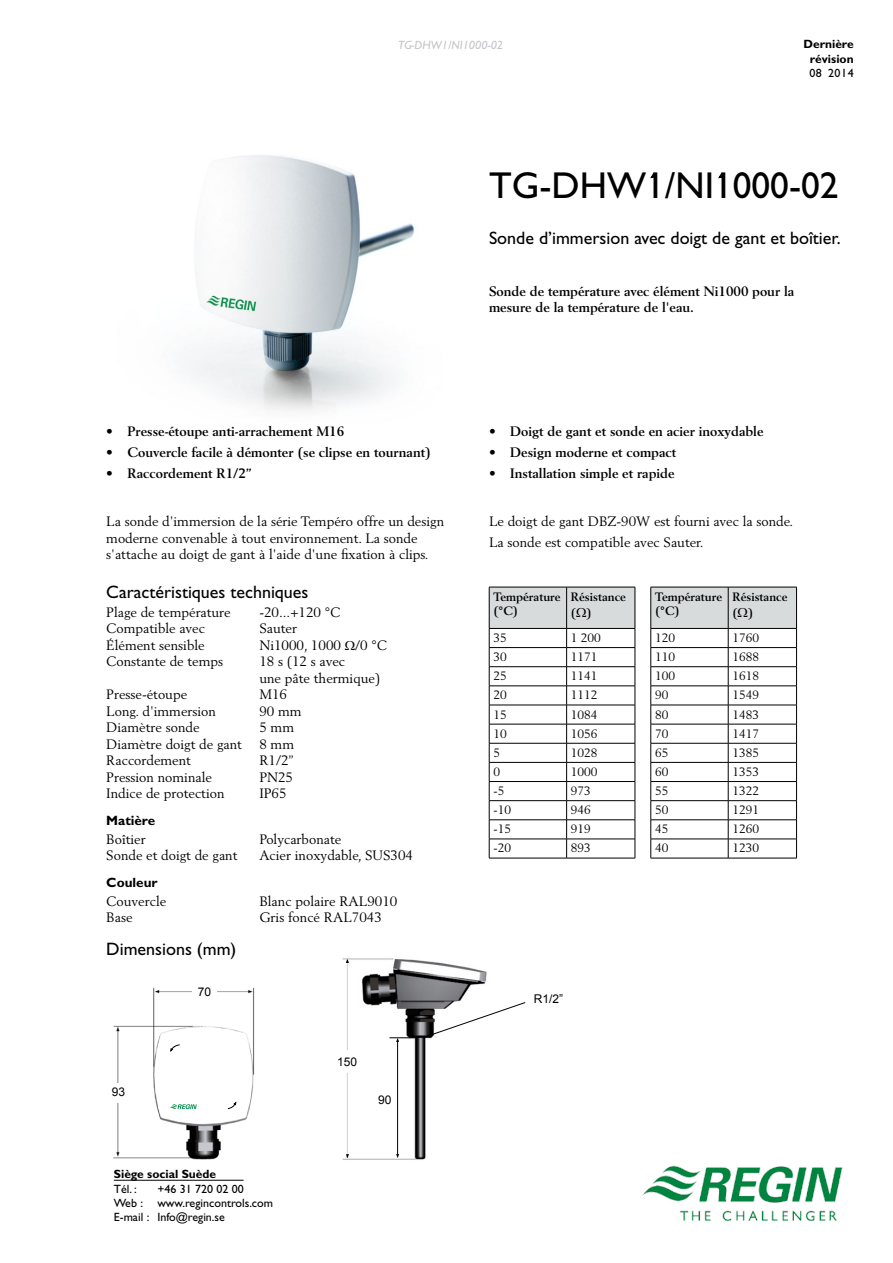
<style>
.page{position:relative;width:893px;height:1263px;background:#fff}
.page>*{position:absolute;margin:0;border:0;box-sizing:border-box;transform-origin:0 0}
.H_gill{font:37.5px "Gill Sans";color:#000}
.H_gill_mid{font:18px "Gill Sans";color:#000}
.Table_Body{font:18px "Gill Sans";color:#000}
.body_2_tab{font:18px "Gill Sans";color:#000}
.body_2_tab-2{font:13.5px/16.5px "Berling";color:#000}
.H_berling_small_bold{font:700 13.5px/15.8px "Berling";color:#000}
.body{font:13.5px/16.5px "Berling";color:#000}
.H_gill_bold_small{font:700 13.5px "Gill Sans";color:#000}
.body-2{font:12px "Berling";color:#000}
.t1{font:12px "Gill Sans";color:#000}
.berling_bold_small{font:700 12px/14.4px "Berling";color:#000}
.t2{font:700 12px/14.4px "Gill Sans";color:#000;text-align:center}
.t3{font:italic 12px "Gill Sans";color:#c3c5c8}
.t4{font:12px "Arial";color:#000}
</style>
<div class="page">
<img style="left:642px;top:1165px;width:201px;height:57px">
<img style="left:113px;top:987px;width:142px;height:194px">
<div style="left:104px;top:1083px;width:27px;height:20px;background:#fff"></div>
<div style="left:192px;top:981px;width:25px;height:20px;background:#fff"></div>
<svg style="left:170px;top:1104px;width:27px;height:5px"></svg>
<svg style="left:170px;top:1044px;width:11px;height:9px"></svg>
<svg style="left:227px;top:1100px;width:10px;height:10px"></svg>
<img style="left:342px;top:958px;width:145px;height:202px">
<div style="left:335px;top:1050px;width:24px;height:23px;background:#fff"></div>
<svg style="left:423px;top:1002px;width:103px;height:36px"></svg>
<hr style="left:397px;top:1040px;width:1px;height:115px;background:#000">
<svg style="left:346px;top:1154px;width:3px;height:4px"></svg>
<svg style="left:389px;top:1037px;width:27px;height:5px"></svg>
<svg style="left:346px;top:959px;width:3px;height:4px"></svg>
<svg style="left:718px;top:172px;width:7px;height:7px"></svg>
<hr style="left:489px;top:858px;width:78px;height:1px;background:#000">
<hr style="left:567px;top:858px;width:68px;height:1px;background:#000">
<hr style="left:651px;top:858px;width:77px;height:1px;background:#000">
<hr style="left:728px;top:858px;width:69px;height:1px;background:#000">
<hr style="left:114px;top:1180px;width:130px;height:1px;background:#000">
<svg style="left:650px;top:172px;width:7px;height:7px"></svg>
<img style="left:187px;top:155px;width:228px;height:256px">
<svg style="left:489px;top:587px;width:147px;height:271px"></svg>
<svg style="left:650px;top:587px;width:147px;height:271px"></svg>
<p class="t3" style="left:398px;top:39px;width:107px">TG-DHW1/NI1000-02</p>
<p class="t2" style="left:803px;top:37px;width:52px">Dernière révision</p>
<p class="t1" style="left:809px;top:66px;width:46px">08 2014</p>
<p class="H_gill" style="left:489px;top:164px;width:351px">TG-DHW1/NI1000-02</p>
<p class="H_gill_mid" style="left:489px;top:227px;width:353px">Sonde d’immersion avec doigt de gant et boîtier.</p>
<p class="H_berling_small_bold" style="left:106px;top:424px;width:239px">• Presse-étoupe anti-arrachement M16</p>
<p class="H_berling_small_bold" style="left:106px;top:445px;width:326px">• Couvercle facile à démonter (se clipse en tournant)</p>
<p class="H_berling_small_bold" style="left:106px;top:465px;width:146px">• Raccordement R1/2”</p>
<p class="H_berling_small_bold" style="left:489px;top:283px;width:307px">Sonde de température avec élément Ni1000 pour la mesure de la température de l'eau.</p>
<p class="H_berling_small_bold" style="left:489px;top:424px;width:276px">• Doigt de gant et sonde en acier inoxydable</p>
<p class="H_berling_small_bold" style="left:489px;top:445px;width:189px">• Design moderne et compact</p>
<p class="H_berling_small_bold" style="left:489px;top:465px;width:187px">• Installation simple et rapide</p>
<p class="body" style="left:106px;top:513px;width:339px">La sonde d'immersion de la série Tempéro offre un design moderne convenable à tout environnement. La sonde s'attache au doigt de gant à l'aide d'une fixation à clips.</p>
<p class="body" style="left:489px;top:513px;width:306px">Le doigt de gant DBZ-90W est fourni avec la sonde.</p>
<p class="body" style="left:489px;top:534px;width:216px">La sonde est compatible avec Sauter.</p>
<p class="Table_Body" style="left:106px;top:582px;width:204px">Caractéristiques techniques</p>
<p class="body_2_tab-2" style="left:106px;top:603px;width:126px">Plage de température</p>
<p class="body_2_tab-2" style="left:259px;top:603px;width:83px">-20...+120 °C</p>
<p class="body_2_tab-2" style="left:106px;top:620px;width:100px">Compatible avec</p>
<p class="body_2_tab-2" style="left:259px;top:620px;width:39px">Sauter</p>
<p class="body_2_tab-2" style="left:106px;top:636px;width:100px">Élément sensible</p>
<p class="body_2_tab-2" style="left:259px;top:636px;width:129px">Ni1000, 1000 /0 °C</p>
<p class="body_2_tab-2" style="left:106px;top:653px;width:118px">Constante de temps</p>
<p class="body_2_tab-2" style="left:259px;top:653px;width:122px">18 s (12 s avec<br>une pâte thermique)</p>
<p class="body_2_tab-2" style="left:106px;top:686px;width:82px">Presse-étoupe</p>
<p class="body_2_tab-2" style="left:259px;top:686px;width:29px">M16</p>
<p class="body_2_tab-2" style="left:106px;top:702px;width:111px">Long. d'immersion</p>
<p class="body_2_tab-2" style="left:259px;top:702px;width:44px">90 mm</p>
<p class="body_2_tab-2" style="left:106px;top:719px;width:95px">Diamètre sonde</p>
<p class="body_2_tab-2" style="left:259px;top:719px;width:36px">5 mm</p>
<p class="body_2_tab-2" style="left:106px;top:735px;width:137px">Diamètre doigt de gant</p>
<p class="body_2_tab-2" style="left:259px;top:735px;width:36px">8 mm</p>
<p class="body_2_tab-2" style="left:106px;top:752px;width:86px">Raccordement</p>
<p class="body_2_tab-2" style="left:259px;top:752px;width:36px">R1/2”</p>
<p class="body_2_tab-2" style="left:106px;top:768px;width:107px">Pression nominale</p>
<p class="body_2_tab-2" style="left:259px;top:768px;width:35px">PN25</p>
<p class="body_2_tab-2" style="left:106px;top:785px;width:120px">Indice de protection</p>
<p class="body_2_tab-2" style="left:259px;top:785px;width:29px">IP65</p>
<p class="H_gill_bold_small" style="left:106px;top:812px;width:50px">Matière</p>
<p class="body_2_tab-2" style="left:106px;top:830px;width:41px">Boîtier</p>
<p class="body_2_tab-2" style="left:259px;top:830px;width:84px">Polycarbonate</p>
<p class="body_2_tab-2" style="left:106px;top:847px;width:133px">Sonde et doigt de gant</p>
<p class="body_2_tab-2" style="left:259px;top:847px;width:155px">Acier inoxydable, SUS304</p>
<p class="H_gill_bold_small" style="left:106px;top:874px;width:53px">Couleur</p>
<p class="body_2_tab-2" style="left:106px;top:892px;width:61px">Couvercle</p>
<p class="body_2_tab-2" style="left:259px;top:892px;width:140px">Blanc polaire RAL9010</p>
<p class="body_2_tab-2" style="left:106px;top:909px;width:28px">Base</p>
<p class="body_2_tab-2" style="left:259px;top:909px;width:124px">Gris foncé RAL7043</p>
<p class="body_2_tab" style="left:106px;top:938px;width:132px">Dimensions (mm)</p>
<p class="t4" style="left:112px;top:1084px;width:15px">93</p>
<p class="t4" style="left:198px;top:984px;width:15px">70</p>
<p class="t2" style="left:114px;top:1167px;width:104px">Siège social Suède</p>
<p class="t1" style="left:114px;top:1182px;width:25px">Tél. :</p>
<p class="t1" style="left:157px;top:1182px;width:88px">+46 31 720 02 00</p>
<p class="t1" style="left:114px;top:1196px;width:161px">Web : www.regincontrols.com</p>
<p class="t1" style="left:114px;top:1210px;width:113px">E-mail : Info@regin.se</p>
<p class="t4" style="left:337px;top:1054px;width:22px">150</p>
<p class="t4" style="left:378px;top:1092px;width:15px">90</p>
<p class="berling_bold_small" style="left:493px;top:589px;width:69px">Température (°C)</p>
<p class="berling_bold_small" style="left:571px;top:588px;width:57px;line-height:16.2px">Résistance ( )</p>
<p class="body-2" style="left:493px;top:630px;width:15px">35</p>
<p class="body-2" style="left:571px;top:630px;width:32px">1 200</p>
<p class="body-2" style="left:493px;top:650px;width:15px">30</p>
<p class="body-2" style="left:571px;top:650px;width:28px">1171</p>
<p class="body-2" style="left:493px;top:669px;width:15px">25</p>
<p class="body-2" style="left:571px;top:669px;width:28px">1141</p>
<p class="body-2" style="left:493px;top:688px;width:15px">20</p>
<p class="body-2" style="left:571px;top:688px;width:28px">1112</p>
<p class="body-2" style="left:493px;top:707px;width:15px">15</p>
<p class="body-2" style="left:571px;top:707px;width:28px">1084</p>
<p class="body-2" style="left:493px;top:726px;width:15px">10</p>
<p class="body-2" style="left:571px;top:726px;width:28px">1056</p>
<p class="body-2" style="left:493px;top:745px;width:8px">5</p>
<p class="body-2" style="left:571px;top:745px;width:28px">1028</p>
<p class="body-2" style="left:493px;top:764px;width:8px">0</p>
<p class="body-2" style="left:571px;top:764px;width:28px">1000</p>
<p class="body-2" style="left:493px;top:783px;width:12px">-5</p>
<p class="body-2" style="left:571px;top:783px;width:22px">973</p>
<p class="body-2" style="left:493px;top:803px;width:19px">-10</p>
<p class="body-2" style="left:571px;top:803px;width:22px">946</p>
<p class="body-2" style="left:493px;top:822px;width:19px">-15</p>
<p class="body-2" style="left:571px;top:822px;width:22px">919</p>
<p class="body-2" style="left:493px;top:841px;width:19px">-20</p>
<p class="body-2" style="left:571px;top:841px;width:22px">893</p>
<p class="berling_bold_small" style="left:655px;top:589px;width:69px">Température (°C)</p>
<p class="berling_bold_small" style="left:732px;top:588px;width:57px;line-height:16.2px">Résistance ( )</p>
<p class="body-2" style="left:655px;top:630px;width:22px">120</p>
<p class="body-2" style="left:732px;top:630px;width:28px">1760</p>
<p class="body-2" style="left:655px;top:650px;width:22px">110</p>
<p class="body-2" style="left:732px;top:650px;width:28px">1688</p>
<p class="body-2" style="left:655px;top:669px;width:22px">100</p>
<p class="body-2" style="left:732px;top:669px;width:28px">1618</p>
<p class="body-2" style="left:655px;top:688px;width:15px">90</p>
<p class="body-2" style="left:732px;top:688px;width:28px">1549</p>
<p class="body-2" style="left:655px;top:707px;width:15px">80</p>
<p class="body-2" style="left:732px;top:707px;width:28px">1483</p>
<p class="body-2" style="left:655px;top:726px;width:15px">70</p>
<p class="body-2" style="left:732px;top:726px;width:28px">1417</p>
<p class="body-2" style="left:655px;top:745px;width:15px">65</p>
<p class="body-2" style="left:732px;top:745px;width:28px">1385</p>
<p class="body-2" style="left:655px;top:764px;width:15px">60</p>
<p class="body-2" style="left:732px;top:764px;width:28px">1353</p>
<p class="body-2" style="left:655px;top:783px;width:15px">55</p>
<p class="body-2" style="left:732px;top:783px;width:28px">1322</p>
<p class="body-2" style="left:655px;top:803px;width:15px">50</p>
<p class="body-2" style="left:732px;top:803px;width:28px">1291</p>
<p class="body-2" style="left:655px;top:822px;width:15px">45</p>
<p class="body-2" style="left:732px;top:822px;width:28px">1260</p>
<p class="body-2" style="left:655px;top:841px;width:15px">40</p>
<p class="body-2" style="left:732px;top:841px;width:28px">1230</p>
<p class="t4" style="left:534px;top:991px;width:31px">R1/2”</p>
</div>
